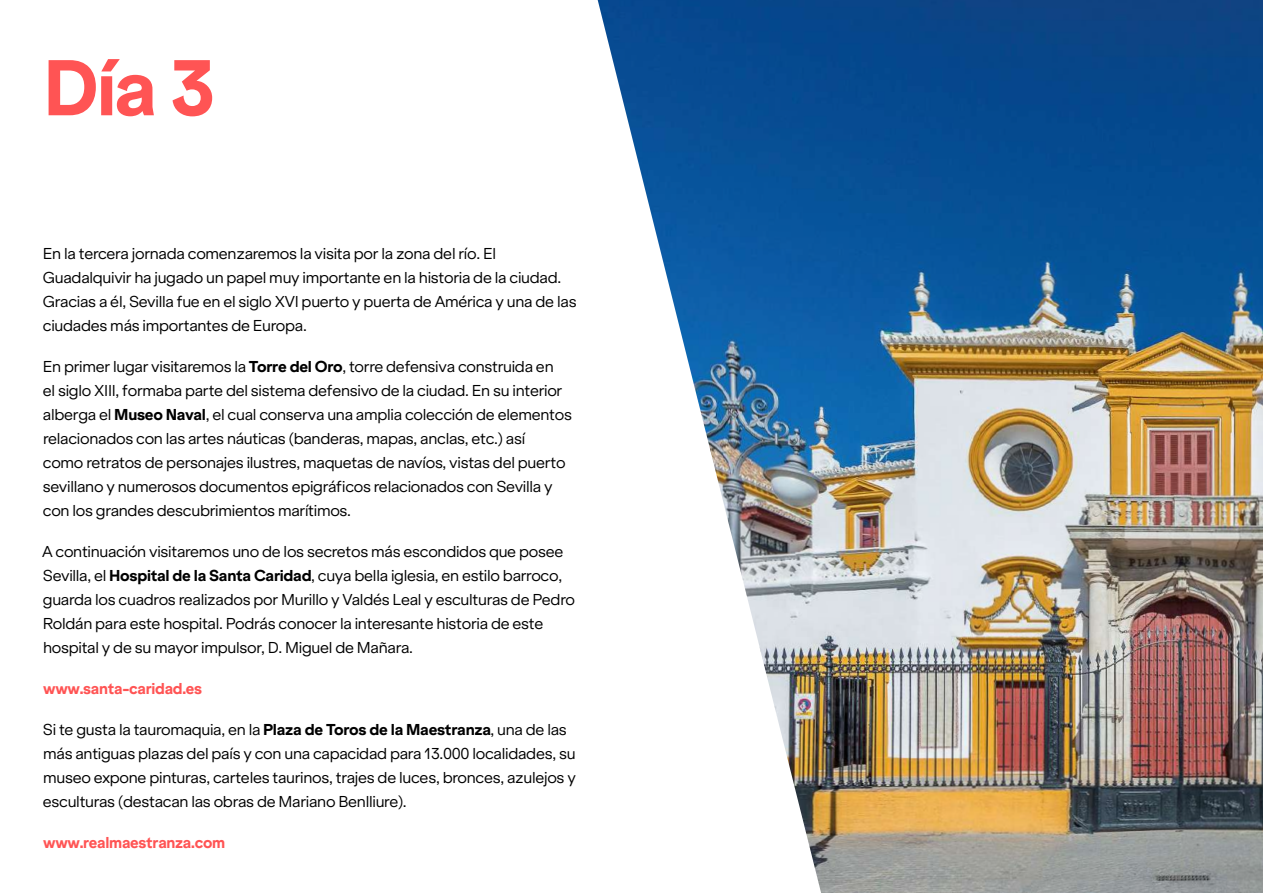
<style>
.page{position:relative;width:1263px;height:893px;background:#fff}
.page>*{position:absolute;margin:0;border:0;box-sizing:border-box;transform-origin:0 0}
.t1{font:800 75px "Klarheit Grotesk";color:#ff5454}
.t2{font:15px/24px "Klarheit Grotesk";letter-spacing:-.02em;color:#000}
.t3{font:800 15px "Klarheit Grotesk";letter-spacing:-.02em;color:#ff5454}
.s1{font-weight:800}
</style>
<div class="page">
<img style="left:598px;top:0;width:665px;height:893px">
<h1 class="t1" style="left:43px;top:25px;width:173px">Día 3</h1>
<p class="t2" style="left:43px;top:240px;width:535px">En la tercera jornada comenzaremos la visita por la zona del río. El Guadalquivir ha jugado un papel muy importante en la historia de la ciudad.<br>Gracias a él, Sevilla fue en el siglo XVI puerto y puerta de América y una de las ciudades más importantes de Europa.</p>
<p class="t2" style="left:43px;top:353px;width:531px">En primer lugar visitaremos la <span class="s1">Torre del Oro</span>, torre defensiva construida en<br>el siglo XIII, formaba parte del sistema defensivo de la ciudad. En su interior alberga el <span class="s1">Museo Naval</span>, el cual conserva una amplia colección de elementos relacionados con las artes náuticas (banderas, mapas, anclas, etc.) así<br>como retratos de personajes ilustres, maquetas de navíos, vistas del puerto sevillano y numerosos documentos epigráficos relacionados con Sevilla y con los grandes descubrimientos marítimos.</p>
<p class="t2" style="left:42px;top:538px;width:534px">A continuación visitaremos uno de los secretos más escondidos que posee Sevilla, el <span class="s1">Hospital de la Santa Caridad</span>, cuya bella iglesia, en estilo barroco, guarda los cuadros realizados por Murillo y Valdés Leal y esculturas de Pedro Roldán para este hospital. Podrás conocer la interesante historia de este hospital y de su mayor impulsor, D. Miguel de Mañara.</p>
<p class="t3" style="left:43px;top:676px;width:161px">www.santa-caridad.es</p>
<p class="t2" style="left:43px;top:716px;width:534px">Si te gusta la tauromaquia, en la <span class="s1">Plaza de Toros de la Maestranza</span>, una de las más antiguas plazas del país y con una capacidad para 13.000 localidades, su museo expone pinturas, carteles taurinos, trajes de luces, bronces, azulejos y esculturas (destacan las obras de Mariano Benlliure).</p>
<p class="t3" style="left:43px;top:830px;width:184px">www.realmaestranza.com</p>
</div>
